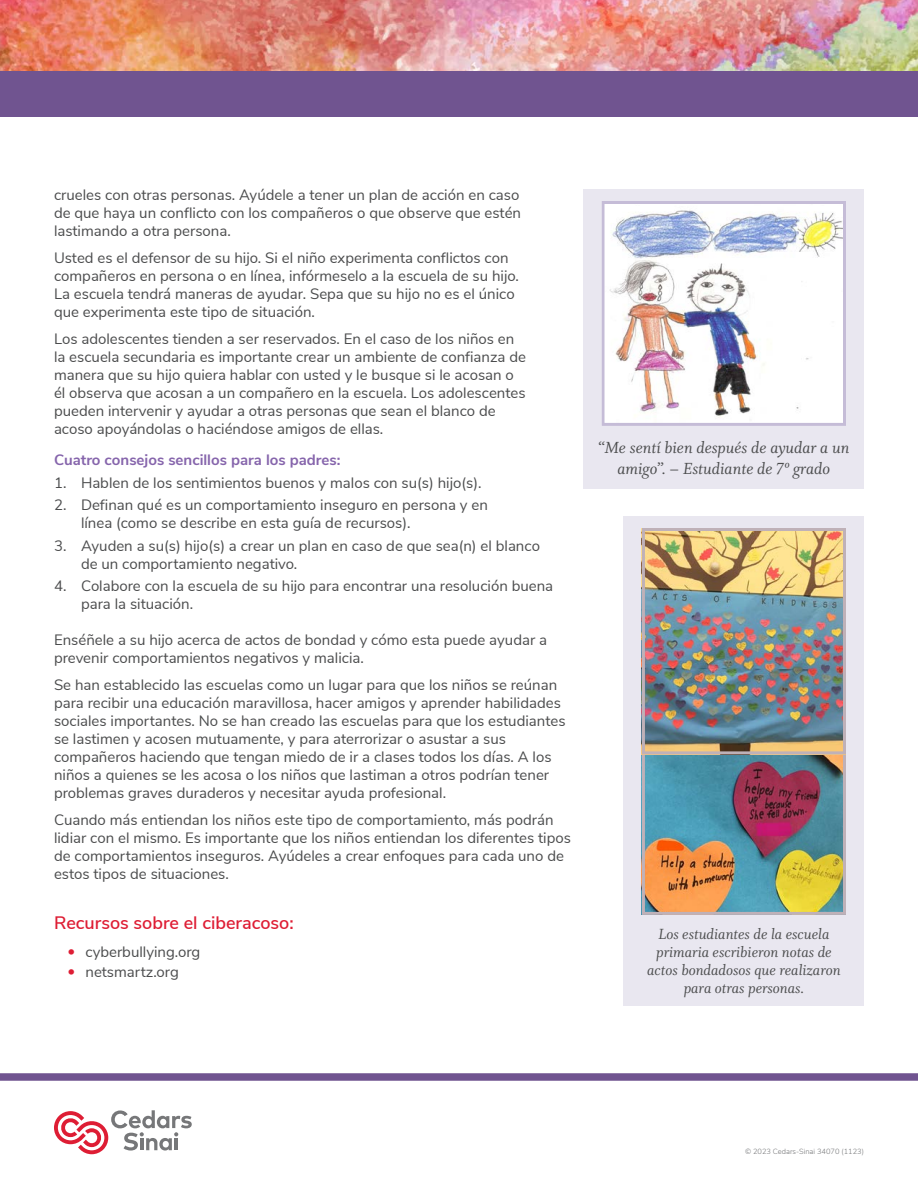
<style>
.page{position:relative;width:918px;height:1188px;background:#fff}
.page>*{position:absolute;margin:0;border:0;box-sizing:border-box;transform-origin:0 0}
.Illustration_caption{font:italic 18px/21px "Whitman";color:#4b4c4d;text-align:center}
.Subheader_12_15{font:600 18px "Nunito Sans";color:#de1d34}
.Illustration_caption-2{font:italic 16.5px/18px "Whitman";color:#4b4c4d;text-align:center}
.Text_10_13{font:15px/18px "Nunito Sans";color:#4b4c4d}
.Text_10_13-2{font:700 15px "Nunito Sans";color:#8665ac}
.Folio{font:300 7.5px "Nunito Sans";color:#767779}
.s1{color:#de1d34}
</style>
<div class="page">
<div style="left:0;top:1073px;width:918px;height:8px;background:#705490"></div>
<svg style="left:54px;top:1110px;width:138px;height:44px"></svg>
<img style="left:0;top:0;width:918px;height:72px">
<div style="left:0;top:72px;width:918px;height:45px;background:#705490"></div>
<div style="left:584px;top:189px;width:280px;height:300px;background:#e9e7f0"></div>
<img style="left:606px;top:205px;width:236px;height:217px">
<div style="left:602px;top:201px;width:244px;height:225px;border:3px solid #c5bcd7"></div>
<div style="left:624px;top:516px;width:240px;height:490px;background:#e9e7f0"></div>
<img style="left:646px;top:755px;width:196px;height:156px">
<div style="left:642px;top:751px;width:204px;height:164px;border:3px solid #bfb1b8"></div>
<img style="left:646px;top:532px;width:196px;height:218px">
<div style="left:642px;top:528px;width:204px;height:226px;border:3px solid #bfb1b8"></div>
<p class="Text_10_13" style="left:54px;top:184px;width:469px;text-align:justify">crueles con otras personas. Ayúdele a tener un plan de acción en caso de que haya un conflicto con los compañeros o que observe que estén lastimando a otra persona.</p>
<p class="Text_10_13" style="left:54px;top:247px;width:467px">Usted es el defensor de su hijo. Si el niño experimenta conflictos con compañeros en persona o en línea, infórmeselo a la escuela de su hijo.<br>La escuela tendrá maneras de ayudar. Sepa que su hijo no es el único que experimenta este tipo de situación.</p>
<p class="Text_10_13" style="left:54px;top:328px;width:474px">Los adolescentes tienden a ser reservados. En el caso de los niños en la escuela secundaria es importante crear un ambiente de confianza de manera que su hijo quiera hablar con usted y le busque si le acosan o él observa que acosan a un compañero en la escuela. Los adolescentes pueden intervenir y ayudar a otras personas que sean el blanco de acoso apoyándolas o haciéndose amigos de ellas.</p>
<p class="Text_10_13-2" style="left:54px;top:449px;width:288px">Cuatro consejos sencillos para los padres:</p>
<p class="Text_10_13" style="left:54px;top:472px;width:429px">1. Hablen de los sentimientos buenos y malos con su(s) hijo(s).</p>
<p class="Text_10_13" style="left:81px;top:495px;width:408px;text-indent:-27px">2. Definan qué es un comportamiento inseguro en persona y en línea (como se describe en esta guía de recursos).</p>
<p class="Text_10_13" style="left:81px;top:535px;width:461px;text-indent:-27px">3. Ayuden a su(s) hijo(s) a crear un plan en caso de que sea(n) el blanco de un comportamiento negativo.</p>
<p class="Text_10_13" style="left:81px;top:576px;width:474px;text-indent:-27px">4. Colabore con la escuela de su hijo para encontrar una resolución buena para la situación.</p>
<p class="Text_10_13" style="left:54px;top:630px;width:495px">Enséñele a su hijo acerca de actos de bondad y cómo esta puede ayudar a prevenir comportamientos negativos y malicia.</p>
<p class="Text_10_13" style="left:54px;top:675px;width:513px">Se han establecido las escuelas como un lugar para que los niños se reúnan para recibir una educación maravillosa, hacer amigos y aprender habilidades sociales importantes. No se han creado las escuelas para que los estudiantes se lastimen y acosen mutuamente, y para aterrorizar o asustar a sus compañeros haciendo que tengan miedo de ir a clases todos los días. A los niños a quienes se les acosa o los niños que lastiman a otros podrían tener problemas graves duraderos y necesitar ayuda profesional.</p>
<p class="Text_10_13" style="left:54px;top:810px;width:519px">Cuando más entiendan los niños este tipo de comportamiento, más podrán lidiar con el mismo. Es importante que los niños entiendan los diferentes tipos de comportamientos inseguros. Ayúdeles a crear enfoques para cada uno de estos tipos de situaciones.</p>
<p class="Subheader_12_15" style="left:54px;top:909px;width:241px">Recursos sobre el ciberacoso:</p>
<p class="Text_10_13" style="left:68px;top:942px;width:134px"><span class="s1">•</span> cyberbullying.org</p>
<p class="Text_10_13" style="left:68px;top:961px;width:113px"><span class="s1">•</span> netsmartz.org</p>
<p class="Illustration_caption" style="left:598px;top:437px;width:253px">“Me sentí bien después de ayudar a un amigo”. – Estudiante de 7º grado</p>
<p class="Illustration_caption-2" style="left:647px;top:925px;width:195px">Los estudiantes de la escuela primaria escribieron notas de actos bondadosos que realizaron para otras personas.</p>
<p class="Folio" style="left:745px;top:1146px;width:120px">© 2023 Cedars-Sinai 34070 (1123)</p>
</div>
